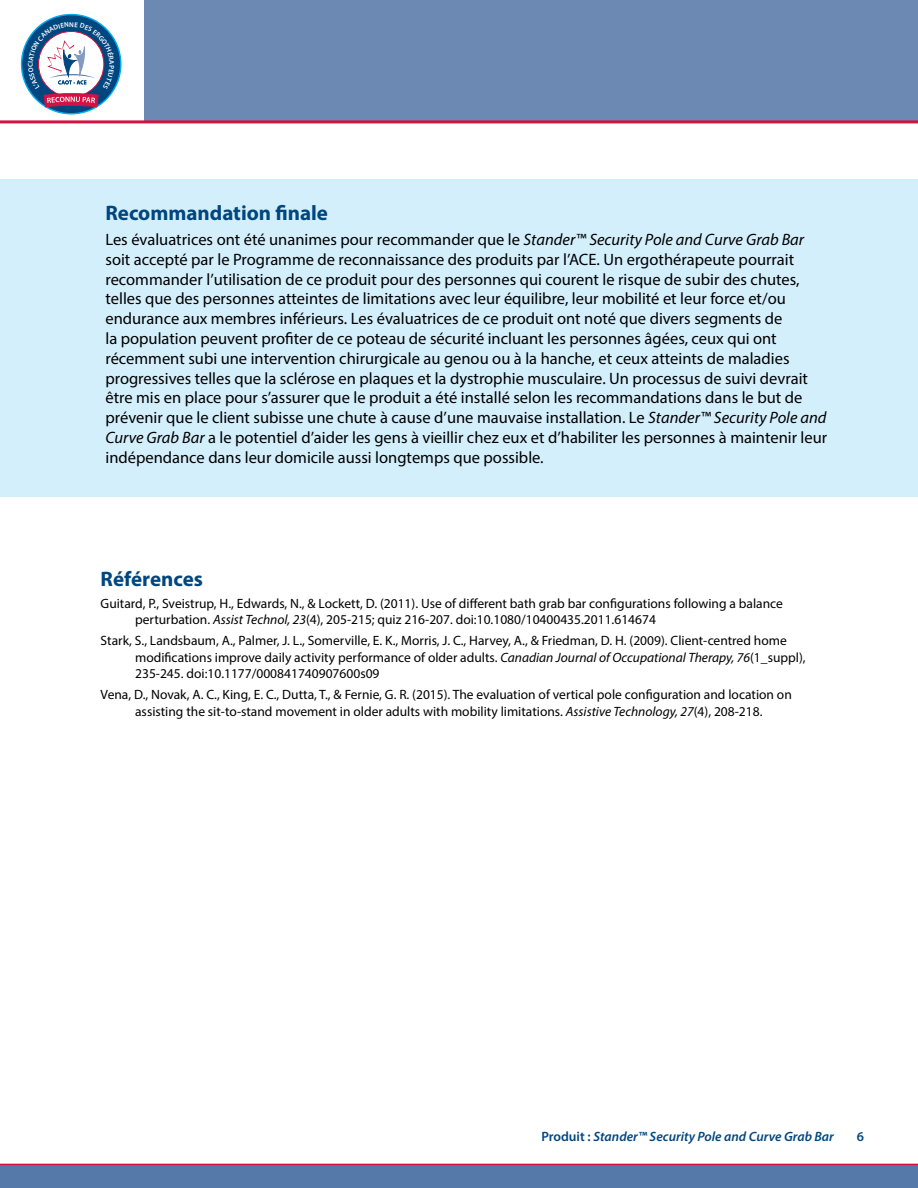
<style>
.page{position:relative;width:918px;height:1188px;background:#fff}
.page>*{position:absolute;margin:0;border:0;box-sizing:border-box;transform-origin:0 0}
.Subheading_14_pt_bol{font:700 21px "Myriad Pro";color:#00467f}
.Body_text_FIRST{font:16.5px/19.8px "Myriad Pro";color:#000}
.References{font:13.5px/16.2px "Myriad Pro";color:#000}
.t1{font:italic 600 13.5px "Myriad Pro";color:#00467f}
.t2{font:600 13.5px "Myriad Pro";color:#00467f}
.s1{font-style:italic}
.s2{font-style:normal}
</style>
<div class="page">
<div style="left:145px;top:0;width:773px;height:122px;background:#6c89b4"></div>
<div style="left:0;top:1164px;width:918px;height:24px;background:#5579a8"></div>
<hr style="left:0;top:120px;width:918px;height:3px;background:#d21242">
<svg style="left:22px;top:15px;width:99px;height:99px"></svg>
<hr style="left:0;top:1164px;width:918px;height:1px;background:#d21242">
<div style="left:0;top:179px;width:918px;height:318px;background:#d4effc"></div>
<svg style="left:28px;top:22px;width:86px;height:99px"></svg>
<p class="Subheading_14_pt_bol" style="left:105px;top:199px;width:224px">Recommandation finale</p>
<p class="Body_text_FIRST" style="left:105px;top:229px;width:723px">Les évaluatrices ont été unanimes pour recommander que le <span class="s1">Stander™ Security Pole and Curve Grab Bar </span>soit accepté par le Programme de reconnaissance des produits par l’ACE. Un ergothérapeute pourrait recommander l’utilisation de ce produit pour des personnes qui courent le risque de subir des chutes, telles que des personnes atteintes de limitations avec leur équilibre, leur mobilité et leur force et/ou endurance aux membres inférieurs. Les évaluatrices de ce produit ont noté que divers segments de<br>la population peuvent profiter de ce poteau de sécurité incluant les personnes âgées, ceux qui ont récemment subi une intervention chirurgicale au genou ou à la hanche, et ceux atteints de maladies progressives telles que la sclérose en plaques et la dystrophie musculaire. Un processus de suivi devrait être mis en place pour s’assurer que le produit a été installé selon les recommandations dans le but de prévenir que le client subisse une chute à cause d’une mauvaise installation. Le <span class="s1">Stander™ Security Pole and Curve Grab Bar</span> a le potentiel d’aider les gens à vieillir chez eux et d’habiliter les personnes à maintenir leur indépendance dans leur domicile aussi longtemps que possible.</p>
<p class="Subheading_14_pt_bol" style="left:101px;top:565px;width:104px">Références</p>
<p class="References" style="left:135px;top:595px;width:649px;text-indent:-34px">Guitard, P., Sveistrup, H., Edwards, N., &amp; Lockett, D. (2011). Use of different bath grab bar configurations following a balance perturbation. <span class="s1">Assist Technol, 23</span>(4), 205-215; quiz 216-207. doi:10.1080/10400435.2011.614674</p>
<p class="References" style="left:135px;top:633px;width:672px;text-indent:-34px">Stark, S., Landsbaum, A., Palmer, J. L., Somerville, E. K., Morris, J. C., Harvey, A., &amp; Friedman, D. H. (2009). Client-centred home modifications improve daily activity performance of older adults. <span class="s1">Canadian Journal of Occupational Therapy, 76</span>(1_suppl),<br>235-245. doi:10.1177/000841740907600s09</p>
<p class="References" style="left:101px;top:687px;width:693px;text-align:center">Vena, D., Novak, A. C., King, E. C., Dutta, T., &amp; Fernie, G. R. (2015). The evaluation of vertical pole configuration and location on assisting the sit-to-stand movement in older adults with mobility limitations. <span class="s1">Assistive Technology, 27</span>(4), 208-218.</p>
<p class="t1" style="left:541px;top:1128px;width:294px"><span class="s2">Produit :</span> Stander™ Security Pole and Curve Grab Bar</p>
<p class="t2" style="left:857px;top:1128px;width:9px">6</p>
</div>
